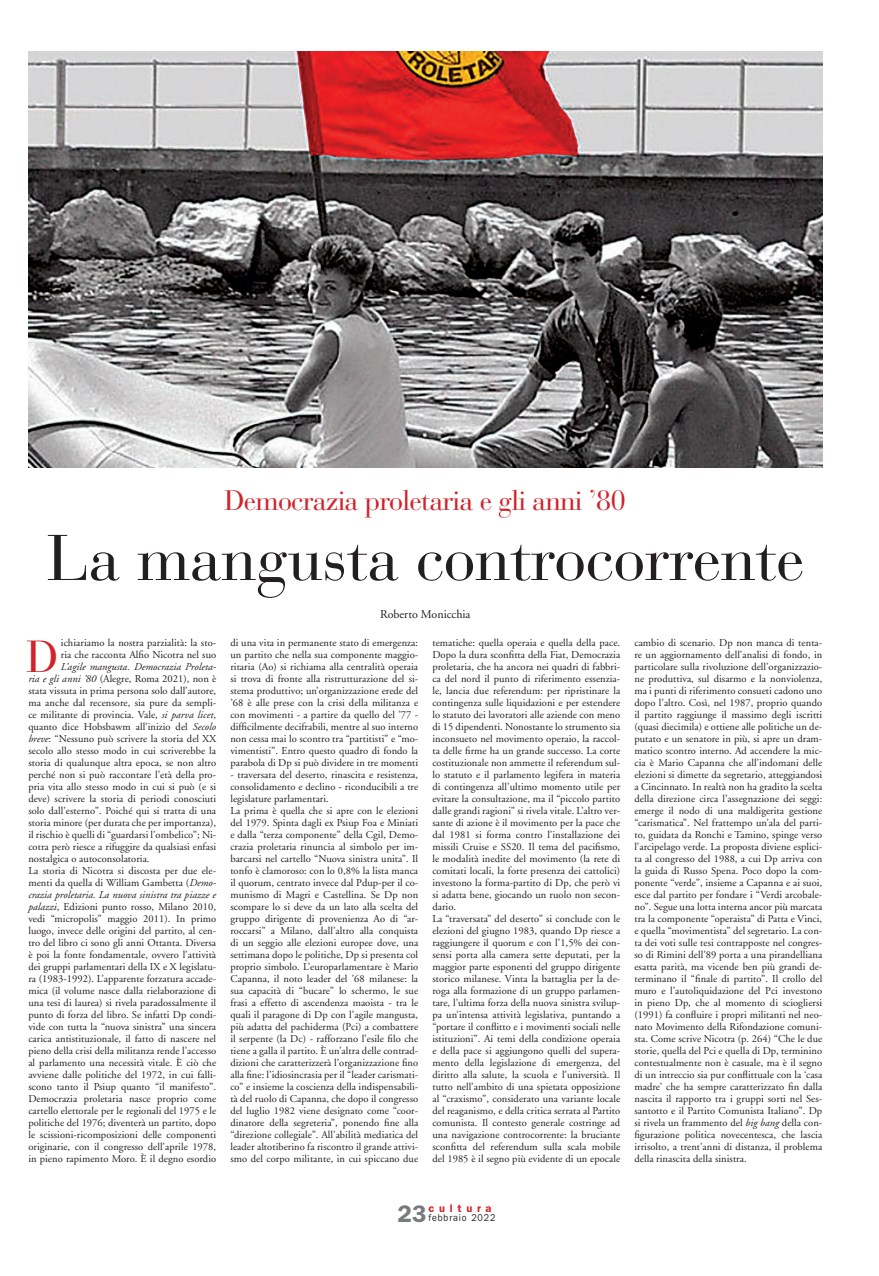
<style>
.page{position:relative;width:879px;height:1276px;background:#fff}
.page>*{position:absolute;margin:0;border:0;box-sizing:border-box;transform-origin:0 0}
.t1{font:64px "Bauer Bodoni";letter-spacing:-.01em;color:#231f20}
.t2{font:44.6px "Bauer Bodoni";color:#d1232a}
.t3{font:28px "Bauer Bodoni";letter-spacing:-.03em;color:#d1232a}
.t4{font:600 24px "ITC Franklin Gothic Std";color:#787a7d}
.t5{font:12px "Adobe Garamond";color:#231f20}
.t6{font:600 11px "ITC Franklin Gothic Std";letter-spacing:.43em;color:#d1232a}
.t7{font:10.5px/12px "Adobe Garamond";letter-spacing:.005em;color:#231f20;text-align:justify}
.t8{font:italic 10.5px "Adobe Garamond";letter-spacing:.005em;color:#231f20}
.t9{font:10px "ITC Franklin Gothic Std";letter-spacing:.1em;color:#231f20;scale:.9 1}
.s1{font-style:italic}
</style>
<div class="page">
<img style="left:28px;top:51px;width:794px;height:417px">
<p class="t3" style="left:225px;top:483px;width:403px">Democrazia proletaria e gli anni ’80</p>
<p class="t1" style="left:46px;top:520px;width:759px">La mangusta controcorrente</p>
<p class="t5" style="left:380px;top:608px;width:92px">Roberto Monicchia</p>
<p class="t7" style="left:61px;top:637px;width:157px">ichiariamo la nostra parzialità: la sto-</p>
<p class="t7" style="left:61px;top:649px;width:157px">ria che racconta Alfio Nicotra nel suo</p>
<p class="t8" style="left:61px;top:661px;width:157px">L’agile mangusta. Democrazia Proleta-</p>
<p class="t7" style="left:28px;top:673px;width:189px"><span class="s1">ria e gli anni ’80</span> (Alegre, Roma 2021), non è</p>
<p class="t7" style="left:28px;top:685px;width:189px">stata vissuta in prima persona solo dall’autore,</p>
<p class="t7" style="left:28px;top:697px;width:189px">ma anche dal recensore, sia pure da sempli-</p>
<p class="t7" style="left:28px;top:709px;width:189px">ce militante di provincia. Vale, <span class="s1">si parva licet</span>,</p>
<p class="t7" style="left:28px;top:721px;width:189px">quanto dice Hobsbawm all’inizio del <span class="s1">Secolo</span></p>
<p class="t7" style="left:28px;top:733px;width:189px"><span class="s1">breve</span>: “Nessuno può scrivere la storia del XX</p>
<p class="t7" style="left:28px;top:745px;width:189px">secolo allo stesso modo in cui scriverebbe la</p>
<p class="t7" style="left:28px;top:757px;width:189px">storia di qualunque altra epoca, se non altro</p>
<p class="t7" style="left:28px;top:769px;width:189px">perché non si può raccontare l’età della pro-</p>
<p class="t7" style="left:28px;top:781px;width:189px">pria vita allo stesso modo in cui si può (e si</p>
<p class="t7" style="left:28px;top:793px;width:189px">deve) scrivere la storia di periodi conosciuti</p>
<p class="t7" style="left:28px;top:805px;width:189px">solo dall’esterno”. Poiché qui si tratta di una</p>
<p class="t7" style="left:28px;top:817px;width:189px">storia minore (per durata che per importanza),</p>
<p class="t7" style="left:28px;top:829px;width:189px">il rischio è quelli di “guardarsi l’ombelico”; Ni-</p>
<p class="t7" style="left:28px;top:841px;width:189px">cotra però riesce a rifuggire da qualsiasi enfasi</p>
<p class="t7" style="left:28px;top:853px;width:123px">nostalgica o autoconsolatoria.</p>
<p class="t7" style="left:28px;top:865px;width:189px">La storia di Nicotra si discosta per due ele&shy;menti da quella di William Gambetta (<span class="s1">Demo&shy;crazia proletaria. La nuova sinistra tra piazze e palazzi</span>, Edizioni punto rosso, Milano 2010, vedi “micropolis” maggio 2011). In primo luogo, invece delle origini del partito, al cen&shy;tro del libro ci sono gli anni Ottanta. Diversa è poi la fonte fondamentale, ovvero l’attività dei gruppi parlamentari della IX e X legislatu&shy;ra (1983-1992). L’apparente forzatura accade&shy;mica (il volume nasce dalla rielaborazione di una tesi di laurea) si rivela paradossalmente il punto di forza del libro. Se infatti Dp condi&shy;vide con tutta la “nuova sinistra” una sincera carica antistituzionale, il fatto di nascere nel pieno della crisi della militanza rende l’accesso al parlamento una necessità vitale. È ciò che avviene dalle politiche del 1972, in cui falli&shy;scono tanto il Psiup quanto “il manifesto”.<br>Democrazia proletaria nasce proprio come cartello elettorale per le regionali del 1975 e le politiche del 1976; diventerà un partito, dopo le scissioni-ricomposizioni delle componenti originarie, con il congresso dell’aprile 1978, in pieno rapimento Moro. È il degno esordio</p>
<p class="t2" style="left:26px;top:630px;width:34px">D</p>
<p class="t7" style="left:230px;top:637px;width:189px">di una vita in permanente stato di emergenza: un partito che nella sua componente maggio&shy;ritaria (Ao) si richiama alla centralità operaia si trova di fronte alla ristrutturazione del si&shy;stema produttivo; un’organizzazione erede del ’68 è alle prese con la crisi della militanza e con movimenti - a partire da quello del ’77 - difficilmente decifrabili, mentre al suo interno non cessa mai lo scontro tra “partitisti” e “mo&shy;vimentisti”. Entro questo quadro di fondo la parabola di Dp si può dividere in tre momenti</p>
<p class="t7" style="left:230px;top:769px;width:189px">- traversata del deserto, rinascita e resistenza, consolidamento e declino - riconducibili a tre legislature parlamentari.</p>
<p class="t7" style="left:230px;top:805px;width:189px">La prima è quella che si apre con le elezioni del 1979. Spinta dagli ex Psiup Foa e Miniati e dalla “terza componente” della Cgil, Demo&shy;crazia proletaria rinuncia al simbolo per im&shy;barcarsi nel cartello “Nuova sinistra unita”. Il tonfo è clamoroso: con lo 0,8% la lista manca il quorum, centrato invece dal Pdup-per il co&shy;munismo di Magri e Castellina. Se Dp non scompare lo si deve da un lato alla scelta del gruppo dirigente di provenienza Ao di “ar&shy;roccarsi” a Milano, dall’altro alla conquista di un seggio alle elezioni europee dove, una settimana dopo le politiche, Dp si presenta col proprio simbolo. L’europarlamentare è Mario Capanna, il noto leader del ’68 milanese: la sua capacità di “bucare” lo schermo, le sue frasi a effetto di ascendenza maoista - tra le quali il paragone di Dp con l’agile mangusta, più adatta del pachiderma (Pci) a combattere il serpente (la Dc) - rafforzano l’esile filo che tiene a galla il partito. È un’altra delle contrad&shy;dizioni che caratterizzerà l’organizzazione fino alla fine: l’idiosincrasia per il “leader carismati&shy;co” e insieme la coscienza della indispensabili&shy;tà del ruolo di Capanna, che dopo il congresso del luglio 1982 viene designato come “coor&shy;dinatore della segreteria”, ponendo fine alla “direzione collegiale”. All’abilità mediatica del leader altotiberino fa riscontro il grande attivi&shy;smo del corpo militante, in cui spiccano due</p>
<p class="t7" style="left:432px;top:637px;width:189px">tematiche: quella operaia e quella della pace.<br>Dopo la dura sconfitta della Fiat, Democrazia proletaria, che ha ancora nei quadri di fabbri&shy;ca del nord il punto di riferimento essenzia&shy;le, lancia due referendum: per ripristinare la contingenza sulle liquidazioni e per estendere lo statuto dei lavoratori alle aziende con meno di 15 dipendenti. Nonostante lo strumento sia inconsueto nel movimento operaio, la raccol&shy;ta delle firme ha un grande successo. La corte costituzionale non ammette il referendum sul&shy;lo statuto e il parlamento legifera in materia di contingenza all’ultimo momento utile per evitare la consultazione, ma il “piccolo partito dalle grandi ragioni” si rivela vitale. L’altro ver&shy;sante di azione è il movimento per la pace che dal 1981 si forma contro l’installazione dei missili Cruise e SS20. Il tema del pacifismo, le modalità inedite del movimento (la rete di comitati locali, la forte presenza dei cattolici) investono la forma-partito di Dp, che però vi si adatta bene, giocando un ruolo non secon&shy;dario.</p>
<p class="t7" style="left:432px;top:913px;width:189px">La “traversata” del deserto” si conclude con le elezioni del giugno 1983, quando Dp riesce a raggiungere il quorum e con l’1,5% dei con&shy;sensi porta alla camera sette deputati, per la maggior parte esponenti del gruppo dirigente storico milanese. Vinta la battaglia per la de&shy;roga alla formazione di un gruppo parlamen&shy;tare, l’ultima forza della nuova sinistra svilup&shy;pa un’intensa attività legislativa, puntando a “portare il conflitto e i movimenti sociali nelle istituzioni”. Ai temi della condizione operaia e della pace si aggiungono quelli del supera&shy;mento della legislazione di emergenza, del diritto alla salute, la scuola e l’università. Il tutto nell’ambito di una spietata opposizione al “craxismo”, considerato una variante locale del reaganismo, e della critica serrata al Partito comunista. Il contesto generale costringe ad una navigazione controcorrente: la bruciante sconfitta del referendum sulla scala mobile del 1985 è il segno più evidente di un epocale</p>
<p class="t7" style="left:634px;top:637px;width:189px">cambio di scenario. Dp non manca di tenta&shy;re un aggiornamento dell’analisi di fondo, in particolare sulla rivoluzione dell’organizzazio&shy;ne produttiva, sul disarmo e la nonviolenza, ma i punti di riferimento consueti cadono uno dopo l’altro. Così, nel 1987, proprio quando il partito raggiunge il massimo degli iscritti (quasi diecimila) e ottiene alle politiche un de&shy;putato e un senatore in più, si apre un dram&shy;matico scontro interno. Ad accendere la mic&shy;cia è Mario Capanna che all’indomani delle elezioni si dimette da segretario, atteggiandosi a Cincinnato. In realtà non ha gradito la scelta della direzione circa l’assegnazione dei seggi: emerge il nodo di una maldigerita gestione “carismatica”. Nel frattempo un’ala del parti&shy;to, guidata da Ronchi e Tamino, spinge verso l’arcipelago verde. La proposta diviene esplici&shy;ta al congresso del 1988, a cui Dp arriva con la guida di Russo Spena. Poco dopo la com&shy;ponente “verde”, insieme a Capanna e ai suoi, esce dal partito per fondare i “Verdi arcobale&shy;no”. Segue una lotta interna ancor più marcata tra la componente “operaista” di Patta e Vinci, e quella “movimentista” del segretario. La con&shy;ta dei voti sulle tesi contrapposte nel congres&shy;so di Rimini dell’89 porta a una pirandelliana esatta parità, ma vicende ben più grandi de&shy;terminano il “finale di partito”. Il crollo del muro e l’autoliquidazione del Pci investono in pieno Dp, che al momento di sciogliersi (1991) fa confluire i propri militanti nel neo&shy;nato Movimento della Rifondazione comuni&shy;sta. Come scrive Nicotra (p. 264) “Che le due storie, quella del Pci e quella di Dp, terminino contestualmente non è casuale, ma è il segno di un intreccio sia pur conflittuale con la ‘casa madre’ che ha sempre caratterizzato fin dalla nascita il rapporto tra i gruppi sorti nel Ses&shy;santotto e il Partito Comunista Italiano”. Dp si rivela un frammento del <span class="s1">big bang</span> della con&shy;figurazione politica novecentesca, che lascia irrisolto, a trent’anni di distanza, il problema della rinascita della sinistra.</p>
<p class="t6" style="left:428px;top:1201px;width:64px">cultura</p>
<p class="t4" style="left:397px;top:1199px;width:30px">23</p>
<p class="t9" style="left:428px;top:1212px;width:76px">febbraio 2022</p>
</div>
